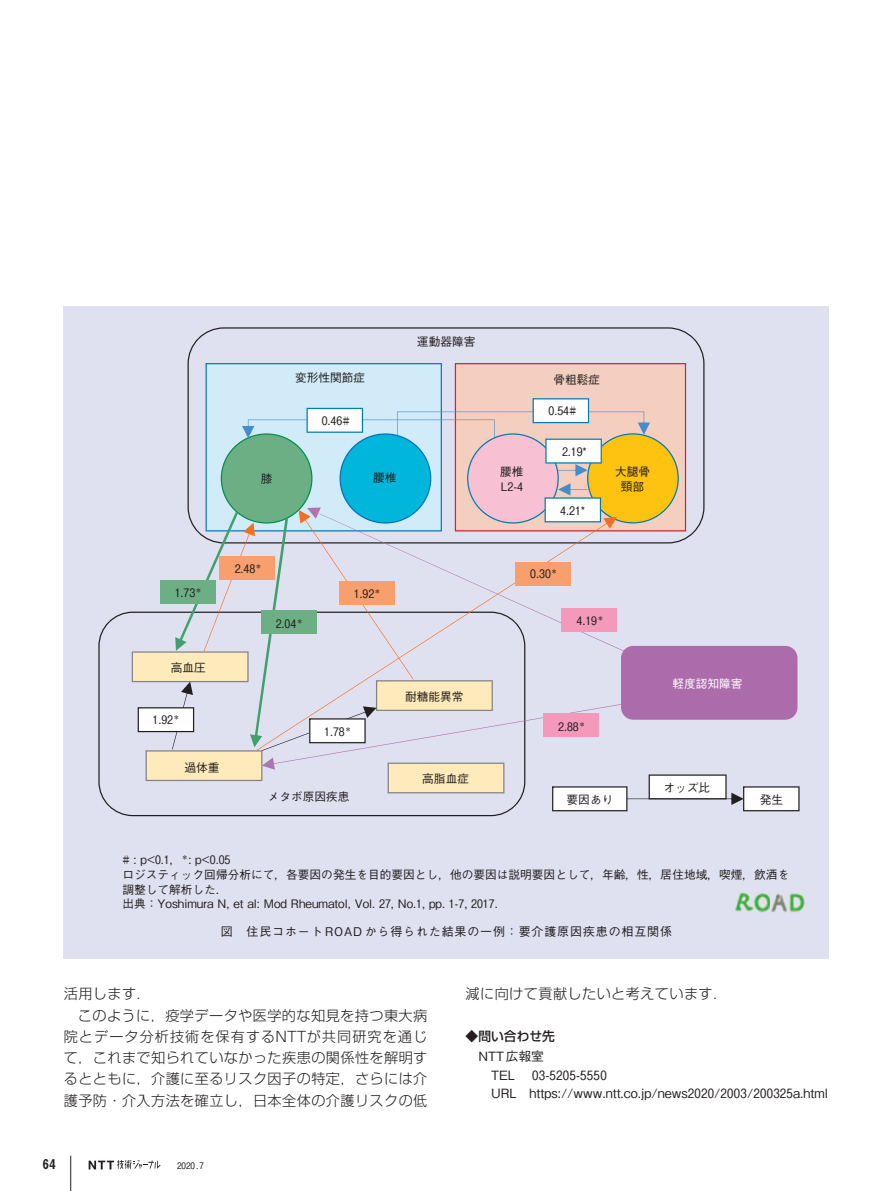
<style>
.page{position:relative;width:893px;height:1191px;background:#fff}
.page>*{position:absolute;margin:0;border:0;box-sizing:border-box;transform-origin:0 0}
.t1{font:300 14.1px "Shin Go Pr 6";letter-spacing:.03em;color:#231f20}
.t2{font:300 14.1px "Shin Go Pr 6";letter-spacing:.075em;color:#231f20}
.t3{font:13.5px "Midashi Go Pr 6 MB31";color:#231f20}
.t4{font:500 12.75px/18.6px "Gothic BBB Pr 6";color:#231f20}
.t5{font:500 12.75px "Shin Go Pr 6";color:#231f20}
.t6{font:500 12px "Gothic BBB Pr 6";letter-spacing:.07em;color:#231f20}
.t7{font:500 11.7px/14.7px "Gothic BBB Pr 6";color:#231f20}
.t8{font:500 11.7px "Gothic BBB Pr 6";color:#fff}
.t9{font:500 9px "Gothic BBB Pr 6";color:#231f20}
</style>
<div class="page">
<svg style="left:89px;top:1160px;width:72px;height:9px"></svg>
<hr style="left:70px;top:1155px;width:1px;height:36px;background:#231f20">
<div style="left:64px;top:306px;width:765px;height:652px;background:#e0e1f0"></div>
<svg style="left:188px;top:327px;width:516px;height:36px"></svg>
<svg style="left:98px;top:611px;width:411px;height:205px"></svg>
<svg style="left:132px;top:363px;width:668px;height:448px"></svg>
<img style="left:735px;top:892px;width:70px;height:20px">
<p class="t7" style="left:417px;top:334px;width:60px">運動器障害</p>
<p class="t7" style="left:295px;top:370px;width:72px">変形性関節症</p>
<p class="t7" style="left:554px;top:371px;width:48px">骨粗鬆症</p>
<p class="t7" style="left:261px;top:470px;width:13px">膝</p>
<p class="t7" style="left:322px;top:412px;width:29px">0.46#</p>
<p class="t7" style="left:373px;top:470px;width:25px">腰椎</p>
<p class="t7" style="left:175px;top:584px;width:29px">1.73<sup>＊</sup></p>
<p class="t7" style="left:171px;top:659px;width:37px">高血圧</p>
<p class="t7" style="left:235px;top:561px;width:29px">2.48<sup>＊</sup></p>
<p class="t7" style="left:276px;top:615px;width:29px">2.04<sup>＊</sup></p>
<p class="t7" style="left:354px;top:586px;width:29px">1.92<sup>＊</sup></p>
<p class="t7" style="left:153px;top:712px;width:29px">1.92<sup>＊</sup></p>
<p class="t7" style="left:185px;top:759px;width:37px">過体重</p>
<p class="t7" style="left:324px;top:723px;width:29px">1.78<sup>＊</sup></p>
<p class="t7" style="left:268px;top:789px;width:83px">メタボ原因疾患</p>
<p class="t7" style="left:405px;top:688px;width:60px">耐糖能異常</p>
<p class="t7" style="left:422px;top:770px;width:48px">高脂血症</p>
<p class="t7" style="left:548px;top:403px;width:29px">0.54#</p>
<p class="t7" style="left:562px;top:444px;width:26px">2.19*</p>
<p class="t7" style="left:500px;top:463px;width:25px">腰椎<br>L2-4</p>
<p class="t7" style="left:615px;top:463px;width:37px;text-align:center">大腿骨頸部</p>
<p class="t7" style="left:560px;top:502px;width:26px">4.21*</p>
<p class="t7" style="left:530px;top:565px;width:29px">0.30<sup>＊</sup></p>
<p class="t7" style="left:576px;top:612px;width:29px">4.19<sup>＊</sup></p>
<p class="t7" style="left:558px;top:718px;width:29px">2.88<sup>＊</sup></p>
<p class="t7" style="left:567px;top:791px;width:48px">要因あり</p>
<p class="t8" style="left:672px;top:674px;width:72px">軽度認知障害</p>
<p class="t7" style="left:663px;top:779px;width:48px">オッズ比</p>
<p class="t7" style="left:760px;top:791px;width:25px">発生</p>
<p class="t7" style="left:122px;top:851px;width:668px"># : p&lt;0.1，<sup>＊</sup>: p&lt;0.05<br>ロジスティック回帰分析にて，各要因の発生を目的要因とし，他の要因は説明要因として，年齢，性，居住地域，喫煙，飲酒を調整して解析した．<br>出典：Yoshimura N, et al: Mod Rheumatol, Vol. 27, No.1, pp. 1-7, 2017.</p>
<p class="t6" style="left:221px;top:921px;width:453px">図　住民コホートROADから得られた結果の一例：要介護原因疾患の相互関係</p>
<p class="t1" style="left:64px;top:982px;width:88px">活用します．</p>
<p class="t1" style="left:78px;top:1003px;width:351px">このように，疫学データや医学的な知見を持つ東大病</p>
<p class="t2" style="left:64px;top:1024px;width:365px">院とデータ分析技術を保有するNTTが共同研究を通じ</p>
<p class="t1" style="left:64px;top:1046px;width:365px">て，これまで知られていなかった疾患の関係性を解明す</p>
<p class="t1" style="left:64px;top:1067px;width:365px">るとともに，介護に至るリスク因子の特定，さらには介</p>
<p class="t1" style="left:64px;top:1088px;width:365px">護予防・介入方法を確立し，日本全体の介護リスクの低</p>
<p class="t3" style="left:43px;top:1153px;width:15px">6₄</p>
<p class="t9" style="left:177px;top:1158px;width:29px">2020.7</p>
<p class="t1" style="left:466px;top:982px;width:263px">減に向けて貢献したいと考えています．</p>
<p class="t5" style="left:466px;top:1026px;width:91px">◆問い合わせ先</p>
<p class="t4" style="left:491px;top:1045px;width:338px;text-indent:-13px">NTT広報室<br>TEL　 0₃-₅20₅-₅₅₅0<br>URL　https://www.ntt.co.jp/news2020/200₃/200₃2₅a.html</p>
</div>
